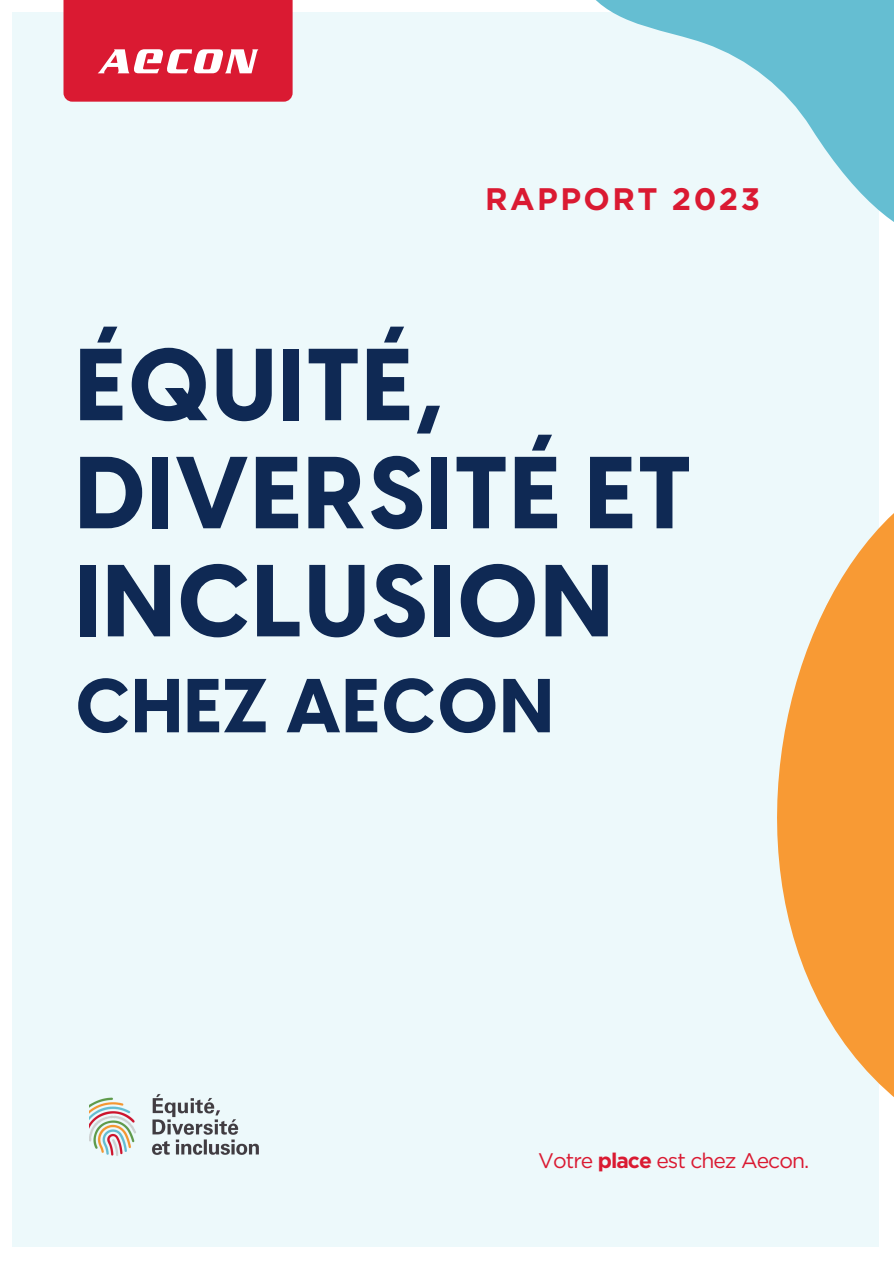
<style>
.page{position:relative;width:894px;height:1264px;background:#fff}
.page>*{position:absolute;margin:0;border:0;box-sizing:border-box;transform-origin:0 0}
.t1{font:800 100.65px/108px "Visby CF";letter-spacing:.025em;color:#0f2954}
.t2{font:800 75.15px "Visby CF";letter-spacing:.02em;color:#0f2954}
.t3{font:700 31.05px "Gotham";letter-spacing:.08em;color:#da1a32}
.t4{font:21.15px "Gotham";letter-spacing:-.045em;color:#da1a32}
.s1{font-weight:700}
</style>
<div class="page">
<div style="left:13px;top:12px;width:865px;height:1234px;background:#edf9fb"></div>
<img style="left:89px;top:1094px;width:170px;height:62px">
<svg style="left:777px;top:452px;width:116px;height:776px;fill:#f89a34"></svg>
<svg style="left:596px;top:0;width:297px;height:452px"></svg>
<svg style="left:63px;top:0;width:229px;height:102px;background:#dd2f45"></svg>
<h2 class="t3" style="left:485px;top:185px;width:276px">RAPPORT 2023</h2>
<h3 class="t1" style="left:75px;top:331px;width:617px">ÉQUITÉ,<br>DIVERSITÉ ET<br>INCLUSION</h3>
<p class="t2" style="left:75px;top:661px;width:479px">CHEZ AECON</p>
<p class="t4" style="left:538px;top:1150px;width:272px">Votre <span class="s1">place</span> est chez Aecon.</p>
</div>
